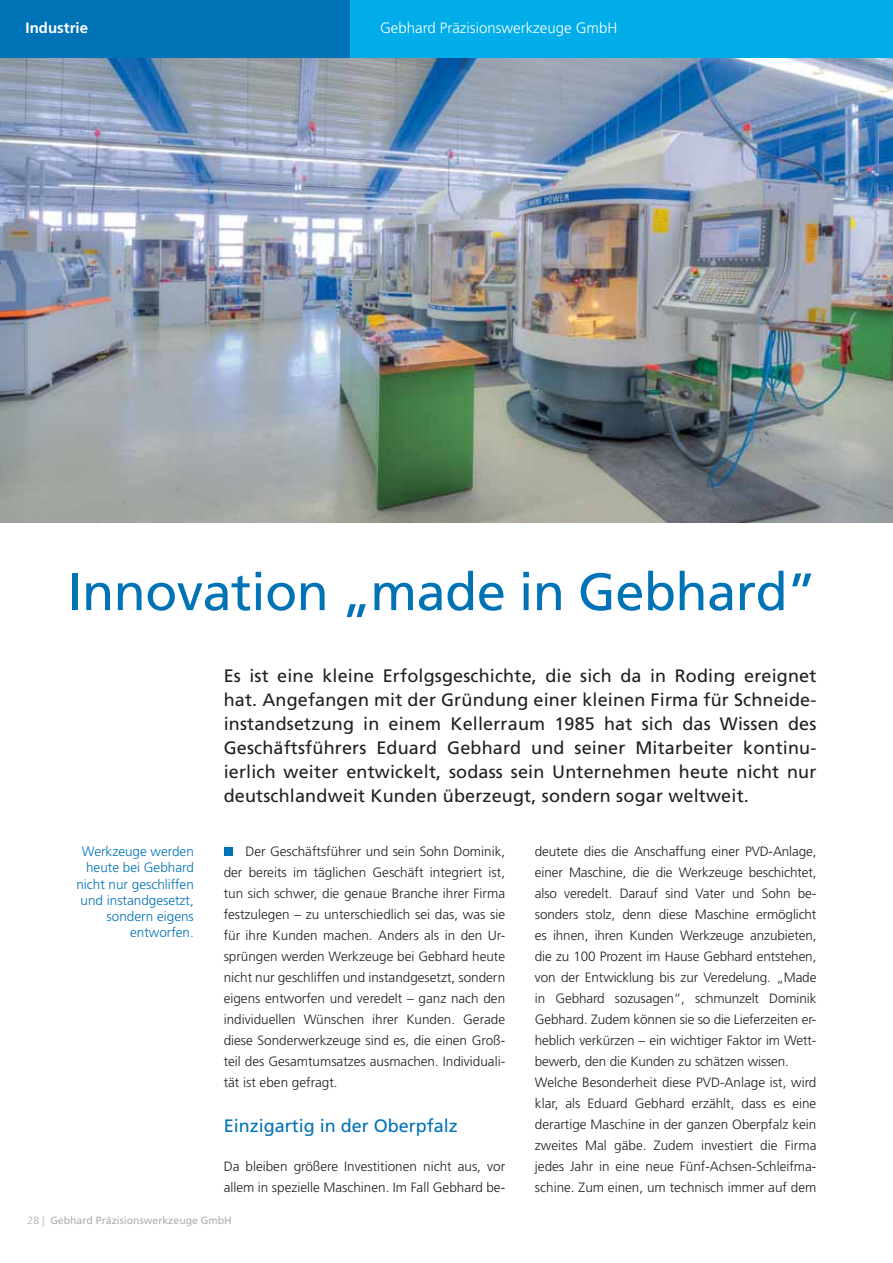
<style>
.page{position:relative;width:893px;height:1263px;background:#fff}
.page>*{position:absolute;margin:0;border:0;box-sizing:border-box;transform-origin:0 0}
.t1{font:52.5px "Frutiger LT Std";letter-spacing:-.01em;color:#0072b6}
.t2{font:18px/24px "Frutiger LT Std";letter-spacing:.01em;color:#231f20;text-align:justify}
.t3{font:18px "Frutiger LT Std";color:#0072b6}
.t4{font:300 15px "Frutiger LT Std";color:#fff}
.t5{font:700 15px "Frutiger LT Std";color:#fff}
.t6{font:300 13.5px/21px "Frutiger LT Std";letter-spacing:-.01em;color:#231f20}
.t7{font:300 13.5px/16.2px "Frutiger LT Std";color:#0072b6;text-align:right}
.t8{font:10.5px "Frutiger LT Std";color:#aaaeb0}
.s1{font-weight:300}
</style>
<div class="page">
<div style="left:224px;top:847px;width:8px;height:9px;background:#0072b6"></div>
<img style="left:0;top:57px;width:893px;height:465px">
<div style="left:0;top:0;width:350px;height:57px;background:#0072b6"></div>
<div style="left:350px;top:0;width:543px;height:57px;background:#00ade8"></div>
<p class="t5" style="left:26px;top:20px;width:64px">Industrie</p>
<p class="t4" style="left:380px;top:20px;width:239px">Gebhard Präzisionswerkzeuge GmbH</p>
<h1 class="t1" style="left:68px;top:566px;width:750px">Innovation „made in Gebhard”</h1>
<p class="t7" style="left:76px;top:844px;width:119px">Werkzeuge werden heute bei Gebhard nicht nur geschliffen und instandgesetzt, sondern eigens entworfen.</p>
<p class="t2" style="left:224px;top:664px;width:594px">Es ist eine kleine Erfolgsgeschichte, die sich da in Roding ereignet hat. Angefangen mit der Gründung einer kleinen Firma für Schneide&shy;instandsetzung in einem Kellerraum 1985 hat sich das Wissen des Geschäftsführers Eduard Gebhard und seiner Mitarbeiter kontinu&shy;ierlich weiter entwickelt, sodass sein Unternehmen heute nicht nur deutschlandweit Kunden überzeugt, sondern sogar weltweit.</p>
<p class="t6" style="left:224px;top:842px;width:283px;text-align:justify;text-indent:22px">Der Geschäftsführer und sein Sohn Dominik, der bereits im täglichen Geschäft integriert ist, tun sich schwer, die genaue Branche ihrer Firma festzulegen – zu unterschiedlich sei das, was sie für ihre Kunden machen. Anders als in den Ur&shy;sprüngen werden Werkzeuge bei Gebhard heute nicht nur geschliffen und instandgesetzt, sondern eigens entworfen und veredelt – ganz nach den individuellen Wünschen ihrer Kunden. Gerade diese Sonderwerkzeuge sind es, die einen Groß&shy;teil des Gesamtumsatzes ausmachen. Individuali&shy;tät ist eben gefragt.</p>
<h2 class="t3" style="left:224px;top:1117px;width:236px">Einzigartig in der Oberpfalz</h2>
<p class="t6" style="left:224px;top:1157px;width:283px">Da bleiben größere Investitionen nicht aus, vor allem in spezielle Maschinen. Im Fall Gebhard be-</p>
<p class="t6" style="left:535px;top:842px;width:283px">deutete dies die Anschaffung einer PVD-Anlage, einer Maschine, die die Werkzeuge beschichtet, also veredelt. Darauf sind Vater und Sohn be&shy;sonders stolz, denn diese Maschine ermöglicht es ihnen, ihren Kunden Werkzeuge anzubieten, die zu 100 Prozent im Hause Gebhard entstehen, von der Entwicklung bis zur Veredelung. „Made in Gebhard sozusagen“, schmunzelt Dominik Gebhard. Zudem können sie so die Lieferzeiten er&shy;heblich verkürzen – ein wichtiger Faktor im Wett&shy;bewerb, den die Kunden zu schätzen wissen.<br>Welche Besonderheit diese PVD-Anlage ist, wird klar, als Eduard Gebhard erzählt, dass es eine derartige Maschine in der ganzen Oberpfalz kein zweites Mal gäbe. Zudem investiert die Firma jedes Jahr in eine neue Fünf-Achsen-Schleifma&shy;schine. Zum einen, um technisch immer auf dem</p>
<p class="t8" style="left:28px;top:1215px;width:206px"><span class="s1">28 |</span> Gebhard Präzisionswerkzeuge GmbH</p>
</div>
